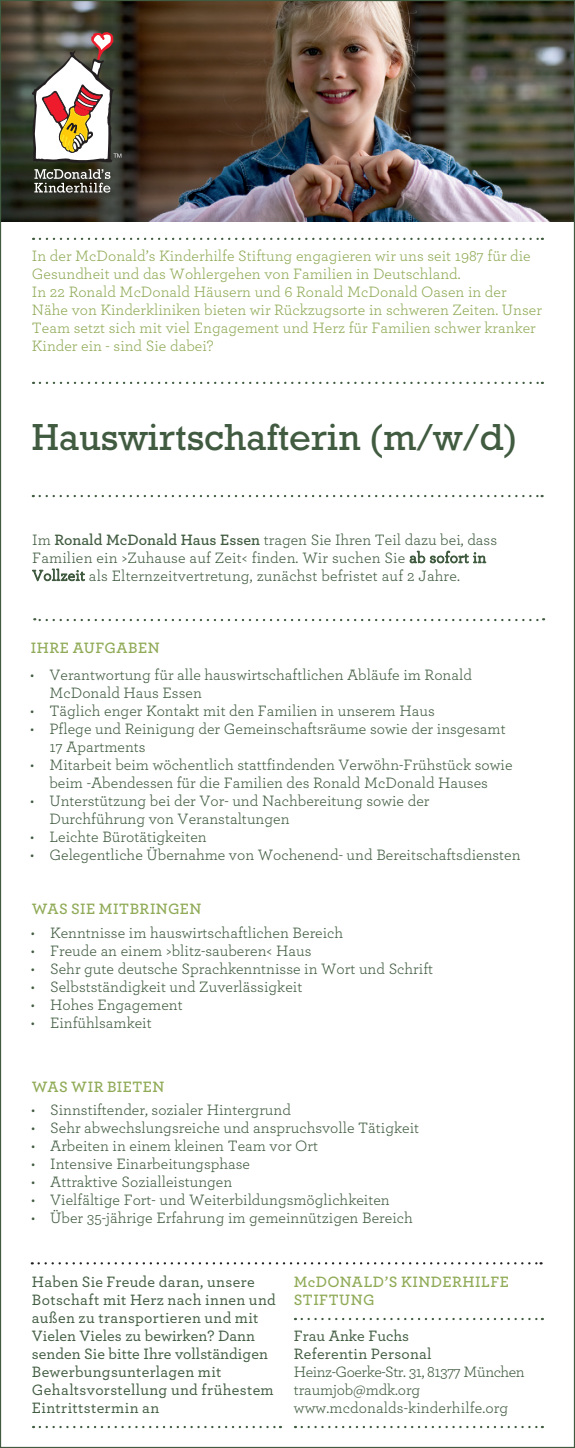
<style>
.page{position:relative;width:575px;height:1448px;background:#fff}
.page>*{position:absolute;margin:0;border:0;box-sizing:border-box;transform-origin:0 0}
.t1{font:38.25px "Rockwell Std";color:#405b40}
.t2{font:15.75px/18px "Archer";color:#405b40}
.t3{font:15.75px/18px "Archer";color:#90ab57}
.t4{font:500 15.75px/18px "Archer";letter-spacing:.015em;color:#405b40}
.t5{font:600 15.75px/18px "Archer";letter-spacing:.03em;color:#90ab57}
.s1{font-weight:600}
</style>
<div class="page">
<img style="left:2px;top:2px;width:570px;height:220px">
<svg style="left:40px;top:238px;width:502px;height:2px"></svg>
<svg style="left:40px;top:382px;width:502px;height:2px"></svg>
<svg style="left:32px;top:32px;width:89px;height:131px"></svg>
<svg style="left:34px;top:169px;width:76px;height:24px;background:#67675e"></svg>
<svg style="left:40px;top:495px;width:502px;height:2px"></svg>
<svg style="left:34px;top:618px;width:509px;height:3px"></svg>
<svg style="left:40px;top:1426px;width:240px;height:2px"></svg>
<svg style="left:301px;top:1318px;width:241px;height:2px"></svg>
<svg style="left:301px;top:1426px;width:241px;height:2px"></svg>
<svg style="left:39px;top:1262px;width:502px;height:2px"></svg>
<p class="t3" style="left:32px;top:246px;width:511px">In der McDonald’s Kinderhilfe Stiftung engagieren wir uns seit 1987 für die Gesundheit und das Wohlergehen von Familien in Deutschland.<br>In 22 Ronald McDonald Häusern und 6 Ronald McDonald Oasen in der Nähe von Kinderkliniken bieten wir Rückzugsorte in schweren Zeiten. Unser Team setzt sich mit viel Engagement und Herz für Familien schwer kranker Kinder ein - sind Sie dabei?</p>
<h1 class="t1" style="left:32px;top:415px;width:487px">Hauswirtschafterin (m/w/d)</h1>
<p class="t2" style="left:32px;top:530px;width:466px">Im <span class="s1">Ronald McDonald Haus Essen</span> tragen Sie Ihren Teil dazu bei, dass<br>Familien ein &gt;Zuhause auf Zeit&lt; finden. Wir suchen Sie ab sofort in<br>Vollzeit als Elternzeitvertretung, zunächst befristet auf 2 Jahre.</p>
<p class="t5" style="left:31px;top:638px;width:130px">IHRE AUFGABEN</p>
<p class="t2" style="left:49px;top:665px;width:423px;text-indent:-19px">• Verantwortung für alle hauswirtschaftlichen Abläufe im Ronald<br>McDonald Haus Essen</p>
<p class="t2" style="left:30px;top:701px;width:405px">• Täglich enger Kontakt mit den Familien in unserem Haus</p>
<p class="t2" style="left:49px;top:719px;width:457px;text-indent:-19px">• Pflege und Reinigung der Gemeinschaftsräume sowie der insgesamt<br>17 Apartments</p>
<p class="t2" style="left:30px;top:755px;width:483px;text-align:center">• Mitarbeit beim wöchentlich stattfindenden Verwöhn-Frühstück sowie beim -Abendessen für die Familien des Ronald McDonald Hauses</p>
<p class="t2" style="left:49px;top:791px;width:381px;text-indent:-19px">• Unterstützung bei der Vor- und Nachbereitung sowie der<br>Durchführung von Veranstaltungen</p>
<p class="t2" style="left:30px;top:827px;width:178px">• Leichte Bürotätigkeiten</p>
<p class="t2" style="left:30px;top:845px;width:491px">• Gelegentliche Übernahme von Wochenend- und Bereitschaftsdiensten</p>
<p class="t5" style="left:32px;top:899px;width:171px">WAS SIE MITBRINGEN</p>
<p class="t2" style="left:31px;top:923px;width:313px">• Kenntnisse im hauswirtschaftlichen Bereich</p>
<p class="t2" style="left:31px;top:941px;width:282px">• Freude an einem &gt;blitz-sauberen&lt; Haus</p>
<p class="t2" style="left:31px;top:959px;width:403px">• Sehr gute deutsche Sprachkenntnisse in Wort und Schrift</p>
<p class="t2" style="left:31px;top:977px;width:272px">• Selbstständigkeit und Zuverlässigkeit</p>
<p class="t2" style="left:31px;top:995px;width:153px">• Hohes Engagement</p>
<p class="t2" style="left:31px;top:1013px;width:122px">• Einfühlsamkeit</p>
<p class="t5" style="left:32px;top:1077px;width:134px">WAS WIR BIETEN</p>
<p class="t2" style="left:31px;top:1099px;width:261px">• Sinnstiftender, sozialer Hintergrund</p>
<p class="t2" style="left:31px;top:1117px;width:389px">• Sehr abwechslungsreiche und anspruchsvolle Tätigkeit</p>
<p class="t2" style="left:31px;top:1135px;width:288px">• Arbeiten in einem kleinen Team vor Ort</p>
<p class="t2" style="left:31px;top:1153px;width:220px">• Intensive Einarbeitungsphase</p>
<p class="t2" style="left:31px;top:1172px;width:202px">• Attraktive Sozialleistungen</p>
<p class="t2" style="left:31px;top:1190px;width:360px">• Vielfältige Fort- und Weiterbildungsmöglichkeiten</p>
<p class="t2" style="left:31px;top:1208px;width:383px">• Über 35-jährige Erfahrung im gemeinnützigen Bereich</p>
<p class="t4" style="left:32px;top:1272px;width:245px">Haben Sie Freude daran, unsere<br>Botschaft mit Herz nach innen und außen zu transportieren und mit<br>Vielen Vieles zu bewirken? Dann senden Sie bitte Ihre vollständigen<br>Bewerbungsunterlagen mit<br>Gehaltsvorstellung und frühestem<br>Eintrittstermin an</p>
<p class="t5" style="left:293px;top:1272px;width:216px">McDONALD’S KINDERHILFE<br>STIFTUNG</p>
<p class="t4" style="left:293px;top:1326px;width:139px">Frau Anke Fuchs<br>Referentin Personal</p>
<p class="t2" style="left:293px;top:1362px;width:232px">Heinz-Goerke-Str. 31, 81377 München traumjob@mdk.org www.mcdonalds-kinderhilfe.org</p>
</div>
